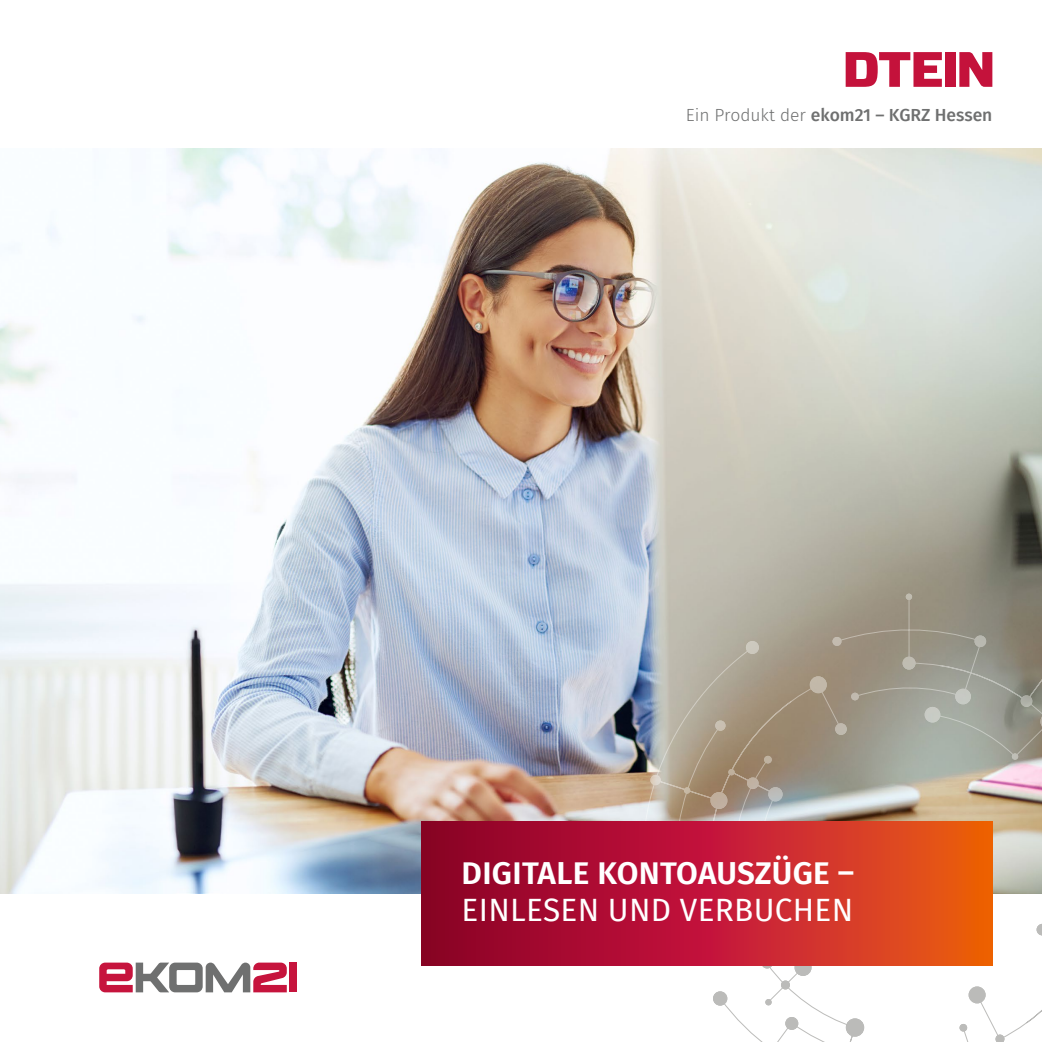
<style>
.page{position:relative;width:1042px;height:1042px;background:#fff}
.page>*{position:absolute;margin:0;border:0;box-sizing:border-box;transform-origin:0 0}
.t1{font:600 31.5px "Fira Sans";letter-spacing:.01em;color:#fff}
.t2{font:31.5px "Fira Sans";letter-spacing:.01em;color:#fff}
.t3{font:500 17.5px "Fira Sans";color:#6f7070}
.s1{font-weight:300}
</style>
<div class="page">
<svg style="left:99px;top:962px;width:188px;height:30px"></svg>
<div style="left:290px;top:962px;width:7px;height:30px;background:#c6143d"></div>
<img style="left:0;top:149px;width:1042px;height:744px">
<svg style="left:642px;top:596px;width:400px;height:446px"></svg>
<svg style="left:1040px;top:712px;width:2px;height:18px"></svg>
<div style="left:1021px;top:695px;width:11px;height:12px;background:#adafa5;border:1px solid #979794;border-radius:50%"></div>
<div style="left:1021px;top:695px;width:11px;height:12px;border:1px solid #979794;border-radius:50%"></div>
<svg style="left:1012px;top:753px;width:6px;height:6px"></svg>
<div style="left:925px;top:707px;width:15px;height:15px;background:#c8cbc4;border:1px solid #979794;border-radius:50%"></div>
<div style="left:925px;top:707px;width:15px;height:15px;border:1px solid #979794;border-radius:50%"></div>
<div style="left:955px;top:689px;width:16px;height:15px;background:#c6c9c3;border:1px solid #979794;border-radius:50%"></div>
<div style="left:955px;top:689px;width:16px;height:15px;border:1px solid #979794;border-radius:50%"></div>
<div style="left:974px;top:635px;width:12px;height:12px;background:#b9b9b0;border:1px solid #979794;border-radius:50%"></div>
<div style="left:974px;top:635px;width:12px;height:12px;border:1px solid #979794;border-radius:50%"></div>
<svg style="left:906px;top:594px;width:6px;height:6px"></svg>
<div style="left:902px;top:657px;width:13px;height:12px;background:#c0bdb2;border:1px solid #979794;border-radius:50%"></div>
<div style="left:902px;top:657px;width:13px;height:12px;border:1px solid #979794;border-radius:50%"></div>
<div style="left:832px;top:637px;width:9px;height:9px;background:#c3bbaf;border:1px solid #979794;border-radius:50%"></div>
<div style="left:832px;top:637px;width:9px;height:9px;border:1px solid #979794;border-radius:50%"></div>
<div style="left:746px;top:641px;width:13px;height:13px;background:#ccc9be;border:1px solid #979794;border-radius:50%"></div>
<div style="left:746px;top:641px;width:13px;height:13px;border:1px solid #979794;border-radius:50%"></div>
<div style="left:715px;top:720px;width:10px;height:10px;background:#c9c0b2;border:1px solid #979794;border-radius:50%"></div>
<div style="left:715px;top:720px;width:10px;height:10px;border:1px solid #979794;border-radius:50%"></div>
<div style="left:764px;top:756px;width:7px;height:7px;background:#bfb2a0;border:1px solid #979794;border-radius:50%"></div>
<div style="left:764px;top:756px;width:7px;height:7px;border:1px solid #979794;border-radius:50%"></div>
<div style="left:768px;top:787px;width:14px;height:14px;background:#bcbcba;border:1px solid #979794;border-radius:50%"></div>
<div style="left:768px;top:787px;width:14px;height:14px;border:1px solid #979794;border-radius:50%"></div>
<div style="left:747px;top:777px;width:11px;height:12px;background:#c0b1a2;border:1px solid #979794;border-radius:50%"></div>
<div style="left:747px;top:777px;width:11px;height:12px;border:1px solid #979794;border-radius:50%"></div>
<div style="left:710px;top:792px;width:17px;height:17px;background:#c0ae9e;border:1px solid #979794;border-radius:50%"></div>
<div style="left:710px;top:792px;width:17px;height:17px;border:1px solid #979794;border-radius:50%"></div>
<svg style="left:684px;top:787px;width:6px;height:6px"></svg>
<svg style="left:650px;top:775px;width:10px;height:10px"></svg>
<div style="left:650px;top:775px;width:10px;height:10px;border:1px solid #979794;border-radius:50%"></div>
<div style="left:713px;top:991px;width:14px;height:14px;background:#bbbbb9;border:1px solid #979794;border-radius:50%"></div>
<div style="left:713px;top:991px;width:14px;height:14px;border:1px solid #979794;border-radius:50%"></div>
<div style="left:761px;top:957px;width:12px;height:11px;background:#cb2635;border:1px solid #979794;border-radius:50%"></div>
<div style="left:761px;top:957px;width:12px;height:11px;border:1px solid #979794;border-radius:50%"></div>
<svg style="left:795px;top:959px;width:16px;height:17px"></svg>
<div style="left:795px;top:959px;width:16px;height:17px;border:1px solid #979794;border-radius:50%"></div>
<svg style="left:765px;top:999px;width:6px;height:6px"></svg>
<div style="left:781px;top:980px;width:9px;height:9px;background:#bbbbb9;border:1px solid #979794;border-radius:50%"></div>
<div style="left:781px;top:980px;width:9px;height:9px;border:1px solid #979794;border-radius:50%"></div>
<div style="left:846px;top:1018px;width:18px;height:18px;background:#bbbbb9;border:1px solid #979794;border-radius:50%"></div>
<div style="left:846px;top:1018px;width:18px;height:18px;border:1px solid #979794;border-radius:50%"></div>
<div style="left:959px;top:1024px;width:8px;height:7px;background:#bbbbb9;border:1px solid #979794;border-radius:50%"></div>
<div style="left:959px;top:1024px;width:8px;height:7px;border:1px solid #979794;border-radius:50%"></div>
<svg style="left:995px;top:1034px;width:9px;height:8px"></svg>
<div style="left:969px;top:986px;width:16px;height:17px;background:#bbbbb9;border:1px solid #979794;border-radius:50%"></div>
<div style="left:969px;top:986px;width:16px;height:17px;border:1px solid #979794;border-radius:50%"></div>
<svg style="left:1036px;top:924px;width:6px;height:11px"></svg>
<div style="left:785px;top:1017px;width:13px;height:13px;background:#bbbbb9;border:1px solid #979794;border-radius:50%"></div>
<div style="left:785px;top:1017px;width:13px;height:13px;border:1px solid #979794;border-radius:50%"></div>
<svg style="left:728px;top:769px;width:6px;height:6px"></svg>
<div style="left:810px;top:676px;width:16px;height:17px;background:#c2b8a9;border:1px solid #979794;border-radius:50%"></div>
<div style="left:810px;top:676px;width:16px;height:17px;border:1px solid #979794;border-radius:50%"></div>
<div style="left:835px;top:723px;width:11px;height:12px;background:#c0b9ae;border:1px solid #979794;border-radius:50%"></div>
<div style="left:835px;top:723px;width:11px;height:12px;border:1px solid #979794;border-radius:50%"></div>
<div style="left:851px;top:693px;width:7px;height:7px;background:#c1baaf;border:1px solid #979794;border-radius:50%"></div>
<div style="left:851px;top:693px;width:7px;height:7px;border:1px solid #979794;border-radius:50%"></div>
<svg style="left:422px;top:821px;width:570px;height:144px;background:#be222b"></svg>
<svg style="left:845px;top:52px;width:97px;height:35px"></svg>
<div style="left:945px;top:52px;width:11px;height:35px;background:#c4123b"></div>
<svg style="left:959px;top:52px;width:33px;height:35px"></svg>
<p class="t3" style="left:686px;top:100px;width:308px"><span class="s1">Ein Produkt der</span> ekom21 – KGRZ Hessen</p>
<h1 class="t1" style="left:461px;top:847px;width:394px">DIGITALE KONTOAUSZÜGE –</h1>
<h1 class="t2" style="left:461px;top:886px;width:393px">EINLESEN UND VERBUCHEN</h1>
</div>
